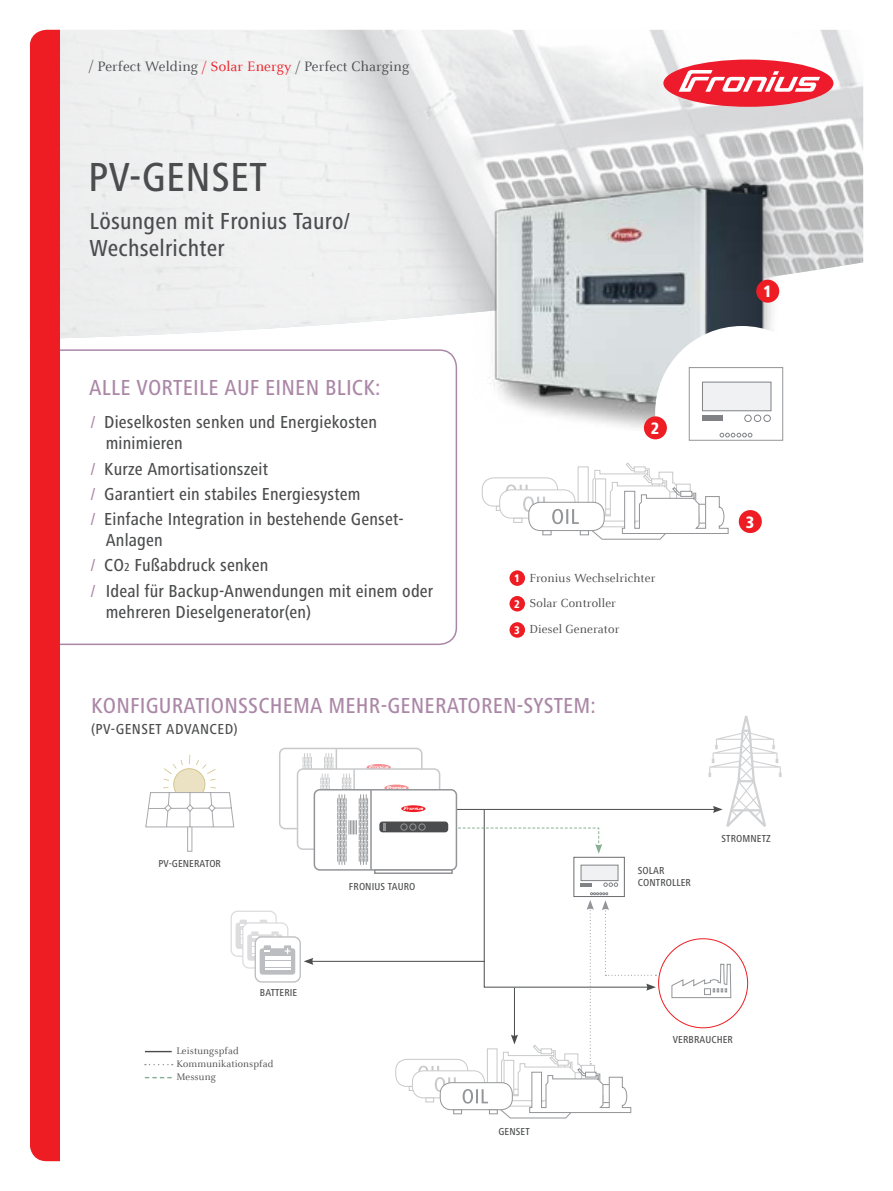
<style>
.page{position:relative;width:893px;height:1191px;background:#fff}
.page>*{position:absolute;margin:0;border:0;box-sizing:border-box;transform-origin:0 0}
.t1{font:500 condensed 42px "Frutiger Next LTW1 G";letter-spacing:.01em;color:#4b4c4d}
.t2{font:500 condensed 24px/27px "Frutiger Next LTW1 G";letter-spacing:.01em;color:#4b4c4d}
.t3{font:500 condensed 22.5px "Frutiger Next LTW1 G";letter-spacing:.01em;color:#ab87a7}
.t4{font:500 condensed 18px/25.2px "Frutiger Next LTW1 G";letter-spacing:.01em;color:#4b4c4d}
.t5{font:800 condensed 17.1px "Frutiger Next LTW1 G";color:#fff}
.t6{font:15px "Celeste Offc Pro";letter-spacing:.01em;color:#4b4c4d}
.t7{font:500 condensed 15px "Frutiger Next LTW1 G";letter-spacing:.03em;color:#4b4c4d}
.t8{font:12.9px/25.5px "Celeste Offc Pro";letter-spacing:.01em;color:#4b4c4d}
.t9{font:800 condensed 11.55px "Frutiger Next LTW1 G";color:#fff}
.t10{font:500 condensed 10.5px/11.9px "Frutiger Next LTW1 G";letter-spacing:.01em;color:#4b4c4d}
.t11{font:10.5px/13.2px "Celeste Offc Pro";letter-spacing:.01em;color:#4b4c4d}
.s1{color:#ee1d23}
.s2{color:#ab87a7}
.s3{font-size:12px}
</style>
<div class="page">
<img style="left:60px;top:30px;width:803px;height:309px">
<div style="left:663px;top:60px;width:170px;height:47px;background:#ee1b2d;border-radius:50%"></div>
<svg style="left:679px;top:70px;width:141px;height:22px"></svg>
<svg style="left:60px;top:349px;width:398px;height:297px"></svg>
<div style="left:509px;top:570px;width:16px;height:16px;background:#ee1d23;border-radius:50%"></div>
<div style="left:509px;top:596px;width:16px;height:15px;background:#ee1d23;border-radius:50%"></div>
<div style="left:509px;top:622px;width:16px;height:15px;background:#ee1d23;border-radius:50%"></div>
<img style="left:463px;top:171px;width:346px;height:259px">
<div style="left:756px;top:280px;width:23px;height:23px;background:#ee1d23;border-radius:50%"></div>
<div style="left:655px;top:326px;width:174px;height:174px;background:#fff;border-radius:50%"></div>
<div style="left:644px;top:416px;width:23px;height:23px;background:#ee1d23;border-radius:50%"></div>
<div style="left:30px;top:30px;width:30px;height:1131px;background:#ee1d23"></div>
<div style="left:739px;top:510px;width:23px;height:23px;background:#ee1d23;border-radius:50%"></div>
<svg style="left:506px;top:462px;width:223px;height:78px"></svg>
<div style="left:689px;top:367px;width:94px;height:73px;background:#fff;border:1px solid #939598"></div>
<div style="left:702px;top:382px;width:69px;height:29px;background:#f0f1f2;border:1px solid #808285"></div>
<div style="left:702px;top:415px;width:21px;height:6px;background:#808285"></div>
<div style="left:744px;top:415px;width:8px;height:7px;border:1px solid #808285;border-radius:50%"></div>
<div style="left:754px;top:415px;width:7px;height:7px;border:1px solid #808285;border-radius:50%"></div>
<div style="left:763px;top:415px;width:8px;height:7px;border:1px solid #808285;border-radius:50%"></div>
<svg style="left:720px;top:433px;width:32px;height:4px"></svg>
<hr style="left:388px;top:809px;width:327px;height:1px;background:#4b4c4d">
<svg style="left:708px;top:715px;width:74px;height:112px"></svg>
<div style="left:187px;top:821px;width:5px;height:30px;border:1px solid #a8a9ad"></div>
<svg style="left:145px;top:754px;width:90px;height:73px"></svg>
<div style="left:255px;top:937px;width:45px;height:45px;background:linear-gradient(to bottom,#fbfbfb,#f9f9fa);border-radius:6px"></div>
<div style="left:255px;top:936px;width:46px;height:46px;border:1px solid #bcbdc0;border-radius:6px"></div>
<svg style="left:236px;top:919px;width:59px;height:55px"></svg>
<hr style="left:265px;top:964px;width:25px;height:3px;background:#fff">
<hr style="left:265px;top:961px;width:25px;height:2px;background:#fff">
<hr style="left:265px;top:956px;width:25px;height:3px;background:#fff">
<svg style="left:671px;top:963px;width:60px;height:35px"></svg>
<svg style="left:279px;top:747px;width:144px;height:103px"></svg>
<hr style="left:145px;top:1050px;width:27px;height:2px;background:#4b4c4d">
<svg style="left:145px;top:1064px;width:28px;height:1px"></svg>
<svg style="left:145px;top:1077px;width:27px;height:1px"></svg>
<svg style="left:303px;top:753px;width:353px;height:365px"></svg>
<p class="t6" style="left:89px;top:57px;width:322px">/ Perfect Welding <span class="s1">/ Solar Energy</span> / Perfect Charging</p>
<h1 class="t1" style="left:88px;top:153px;width:180px">PV-GENSET</h1>
<h2 class="t2" style="left:90px;top:207px;width:262px">Lösungen mit Fronius Tauro/<br>Wechselrichter</h2>
<p class="t3" style="left:89px;top:374px;width:293px">ALLE VORTEILE AUF EINEN BLICK:</p>
<p class="t4" style="left:106px;top:412px;width:273px;line-height:21px;text-indent:-15px"><span class="s2">/</span> Dieselkosten senken und Energiekosten minimieren</p>
<p class="t4" style="left:91px;top:456px;width:315px"><span class="s2">/</span> Kurze Amortisationszeit<br><span class="s2">/</span> Garantiert ein stabiles Energiesystem<br><span class="s2">/</span> Einfache Integration in bestehende Genset-</p>
<p class="t4" style="left:91px;top:527px;width:344px;text-indent:15px">Anlagen<br><span class="s2">/</span> CO<span class="s3">2</span> Fußabdruck senken<br><span class="s2">/</span> Ideal für Backup-Anwendungen mit einem oder</p>
<p class="t4" style="left:106px;top:599px;width:207px">mehreren Dieselgenerator(en)</p>
<p class="t5" style="left:651px;top:418px;width:10px">2</p>
<p class="t9" style="left:514px;top:572px;width:7px">1</p>
<p class="t9" style="left:514px;top:597px;width:7px">2</p>
<p class="t9" style="left:514px;top:623px;width:7px">3</p>
<p class="t8" style="left:529px;top:565px;width:128px">Fronius Wechselrichter<br>Solar Controller<br>Diesel Generator</p>
<p class="t3" style="left:91px;top:692px;width:506px">KONFIGURATIONSSCHEMA MEHR-GENERATOREN-SYSTEM:</p>
<p class="t7" style="left:91px;top:720px;width:148px">(PV-GENSET ADVANCED)</p>
<p class="t5" style="left:763px;top:282px;width:10px">1</p>
<p class="t5" style="left:746px;top:512px;width:10px">3</p>
<p class="t10" style="left:159px;top:858px;width:64px">PV-GENERATOR</p>
<p class="t10" style="left:349px;top:880px;width:68px">FRONIUS TAURO</p>
<p class="t10" style="left:638px;top:864px;width:55px">SOLAR<br>CONTROLLER</p>
<p class="t10" style="left:722px;top:832px;width:51px">STROMNETZ</p>
<p class="t10" style="left:260px;top:986px;width:39px">BATTERIE</p>
<p class="t11" style="left:176px;top:1043px;width:99px">Leistungspfad<br>Kommunikationspfad<br>Messung</p>
<p class="t10" style="left:498px;top:1125px;width:33px">GENSET</p>
<p class="t10" style="left:673px;top:1033px;width:62px">VERBRAUCHER</p>
</div>
